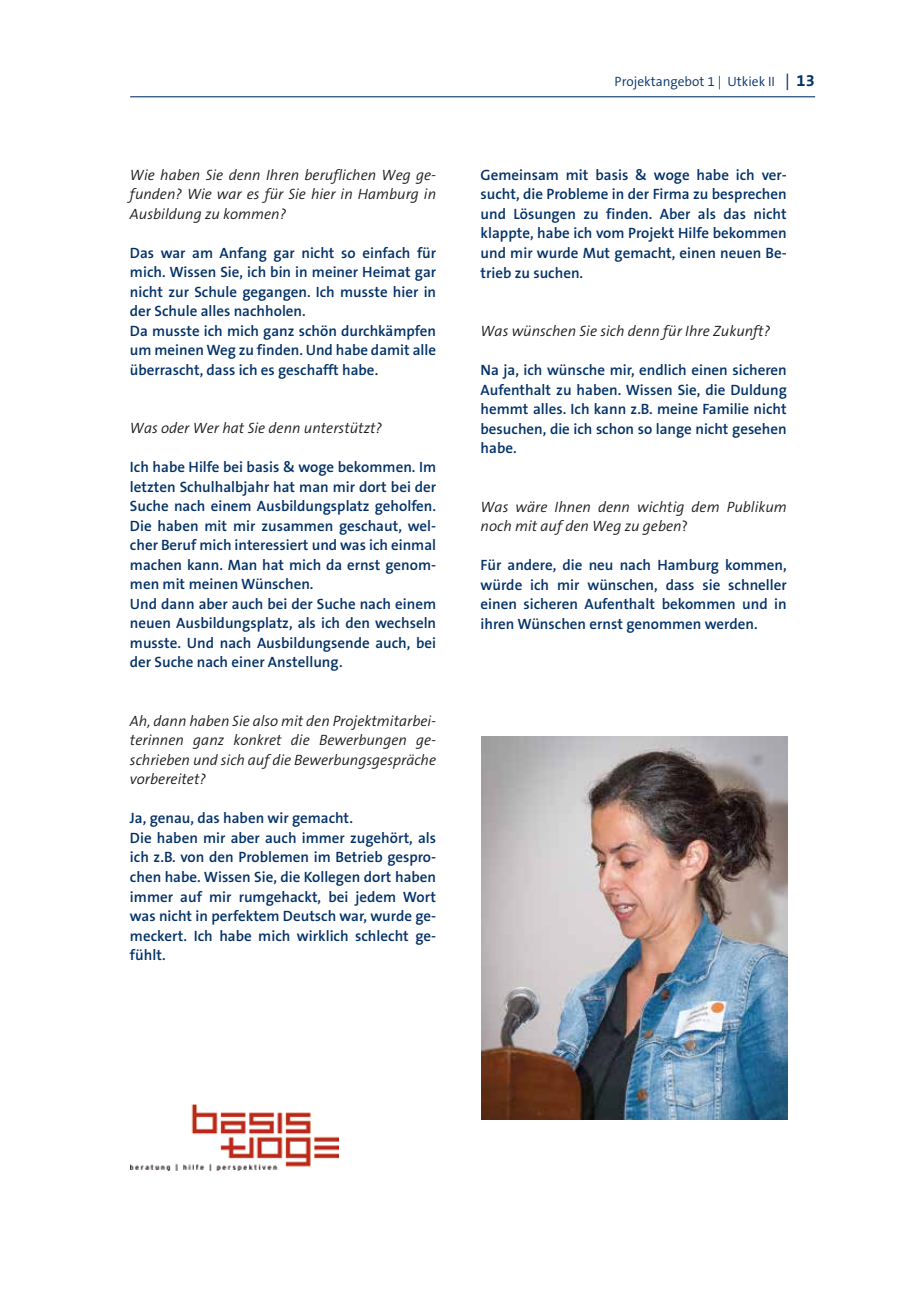
<style>
.page{position:relative;width:906px;height:1289px;background:#fff}
.page>*{position:absolute;margin:0;border:0;box-sizing:border-box;transform-origin:0 0}
.t1{font:600 15px/19.5px "The Sans B6";color:#023168}
.t2{font:italic 300 15px/19.5px "The Sans B4";color:#1c1c1b;text-align:justify}
.t3{font:300 13.5px "The Sans B4";color:#023168}
.s1{font-family:"The Sans B5 Plain";font-weight:400;font-size:16.5px}
.s2{font-family:"The Sans B7";font-weight:700;font-size:16.5px}
.s3{font-style:normal}
</style>
<div class="page">
<img style="left:481px;top:737px;width:306px;height:382px">
<img style="left:130px;top:1104px;width:208px;height:66px">
<hr style="left:130px;top:96px;width:685px;height:1px;background:#023168">
<p class="t2" style="left:130px;top:165px;width:308px">Wie haben Sie denn Ihren beruflichen Weg ge&shy;funden? Wie war es für Sie hier in Hamburg in Ausbildung zu kommen?</p>
<p class="t1" style="left:130px;top:243px;width:308px">Das war am Anfang gar nicht so einfach für mich. Wissen Sie, ich bin in meiner Heimat gar nicht zur Schule gegangen. Ich musste hier in der Schule alles nachholen.<br>Da musste ich mich ganz schön durchkämpfen um meinen Weg zu finden. Und habe damit alle überrascht, dass ich es geschafft habe.</p>
<p class="t2" style="left:130px;top:419px;width:254px">Was oder Wer hat Sie denn unterstützt?</p>
<p class="t1" style="left:130px;top:458px;width:308px">Ich habe Hilfe bei basis &amp; woge bekommen. Im letzten Schulhalbjahr hat man mir dort bei der Suche nach einem Ausbildungsplatz geholfen.<br>Die haben mit mir zusammen geschaut, wel&shy;cher Beruf mich interessiert und was ich einmal machen kann. Man hat mich da ernst genom&shy;men mit meinen Wünschen.<br>Und dann aber auch bei der Suche nach einem neuen Ausbildungsplatz, als ich den wechseln musste. Und nach Ausbildungsende auch, bei der Suche nach einer Anstellung.</p>
<p class="t2" style="left:130px;top:711px;width:308px">Ah, dann haben Sie also mit den Projektmitarbei&shy;terinnen ganz konkret die Bewerbungen ge&shy;schrieben und sich aufdie Bewerbungsgespräche vorbereitet?</p>
<p class="t1" style="left:130px;top:809px;width:308px">Ja, genau, das haben wir gemacht.<br>Die haben mir aber auch immer zugehört, als ich z.B. von den Problemen im Betrieb gespro&shy;chen habe. Wissen Sie, die Kollegen dort haben immer auf mir rumgehackt, bei jedem Wort was nicht in perfektem Deutsch war, wurde ge&shy;meckert. Ich habe mich wirklich schlecht ge&shy;fühlt.</p>
<p class="t3" style="left:614px;top:74px;width:202px">Projektangebot 1 | Utkiek II <span class="s1">|</span> <span class="s2">13</span></p>
<p class="t1" style="left:480px;top:166px;width:308px;text-align:justify">Gemeinsam mit basis &amp; woge habe ich ver&shy;sucht, die Probleme in der Firma zu besprechen und Lösungen zu finden. Aber als das nicht klappte, habe ich vom Projekt Hilfe bekommen und mir wurde Mut gemacht, einen neuen Be&shy;trieb zu suchen.</p>
<p class="t2" style="left:480px;top:322px;width:291px">Was wünschen Sie sich denn für Ihre Zukunft?</p>
<p class="t1" style="left:480px;top:361px;width:308px;text-align:justify">Na ja, ich wünsche mir, endlich einen sicheren Aufenthalt zu haben. Wissen Sie, die Duldung hemmt alles. Ich kann z.B. meine Familie nicht besuchen, die ich schon so lange nicht gesehen habe.</p>
<p class="t2" style="left:480px;top:497px;width:308px">Was wäre Ihnen denn wichtig dem Publikum noch mit aufden Weg zu geben<span class="s3">?</span></p>
<p class="t1" style="left:480px;top:556px;width:308px;text-align:justify">Für andere, die neu nach Hamburg kommen, würde ich mir wünschen, dass sie schneller einen sicheren Aufenthalt bekommen und in ihren Wünschen ernst genommen werden.</p>
</div>
